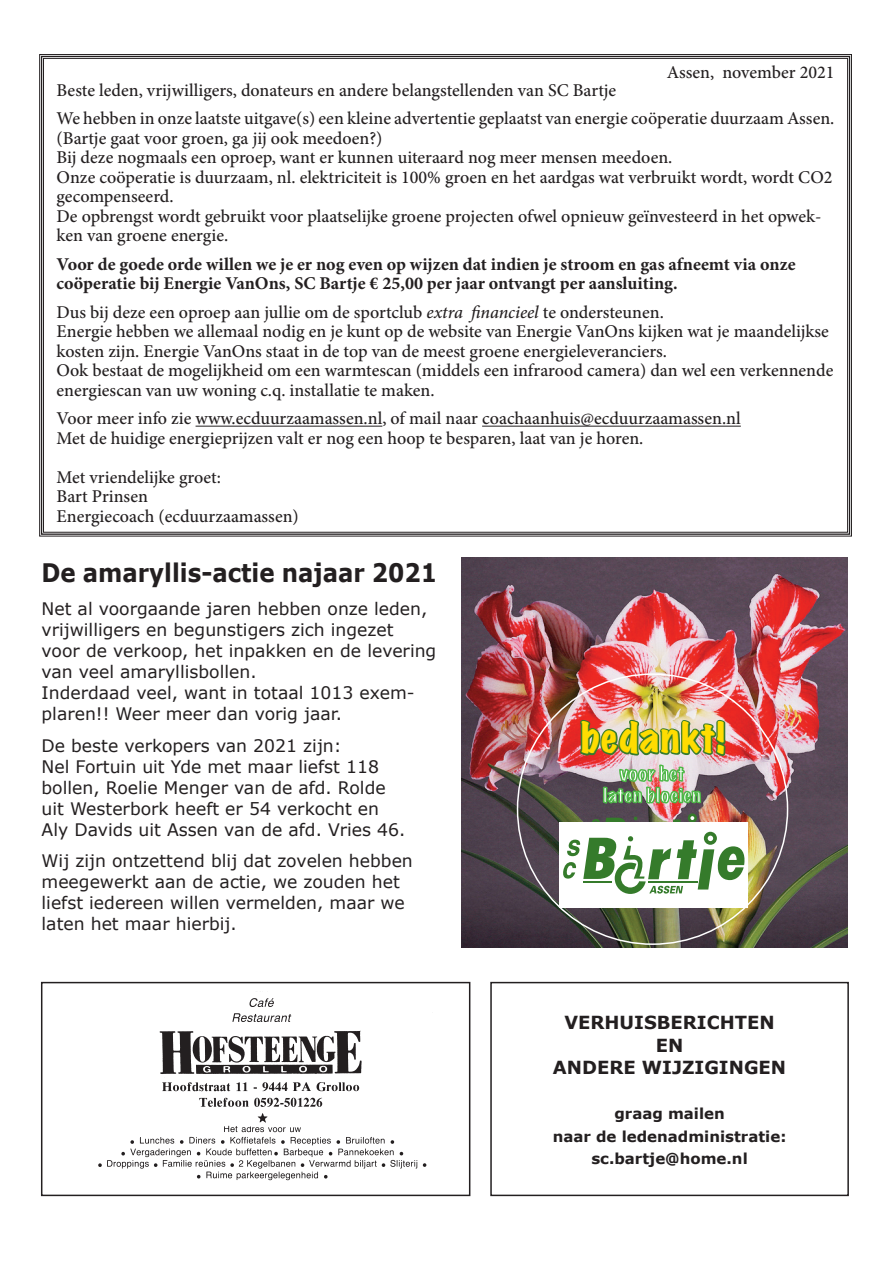
<style>
.page{position:relative;width:893px;height:1263px;background:#fff}
.page>*{position:absolute;margin:0;border:0;box-sizing:border-box;transform-origin:0 0}
.t1{font:expanded 37.5px "Marker Felt";letter-spacing:.03em;color:#ffdc01}
.t2{font:700 25.5px "Verdana";color:#231f20;scale:.9 1}
.t3{font:500 18px/19.5px "Minion Pro";color:#231f20}
.t4{font:700 18px/19.5px "Minion Pro";color:#231f20}
.t5{font:700 18px/22.5px "Verdana";color:#231f20;text-align:center}
.t6{font:17.25px/21px "Verdana";color:#231f20}
.t7{font:700 15px/22.5px "Verdana";color:#231f20;text-align:center}
.s1{font-style:italic}
</style>
<div class="page">
<img style="left:98px;top:998px;width:329px;height:183px">
<div style="left:41px;top:982px;width:429px;height:214px;border:2px solid #231f20"></div>
<div style="left:490px;top:982px;width:359px;height:214px;border:2px solid #231f20"></div>
<svg style="left:39px;top:54px;width:813px;height:483px"></svg>
<img style="left:461px;top:557px;width:386px;height:390px">
<div style="left:560px;top:822px;width:188px;height:86px;background:#fff"></div>
<img style="left:563px;top:683px;width:183px;height:211px">
<hr style="left:648px;top:881px;width:49px;height:1px;background:#357b2b">
<p class="t3" style="left:667px;top:62px;width:169px">Assen, november 2021</p>
<p class="t3" style="left:57px;top:76px;width:779px;line-height:28.5px">Beste leden, vrijwilligers, donateurs en andere belangstellenden van SC Bartje<br>We hebben in onze laatste uitgave(s) een kleine advertentie geplaatst van energie coöperatie duurzaam Assen.</p>
<p class="t3" style="left:57px;top:128px;width:777px">(Bartje gaat voor groen, ga jij ook meedoen?)<br>Bij deze nogmaals een oproep, want er kunnen uiteraard nog meer mensen meedoen.<br>Onze coöperatie is duurzaam, nl. elektriciteit is 100% groen en het aardgas wat verbruikt wordt, wordt CO2 gecompenseerd.<br>De opbrengst wordt gebruikt voor plaatselijke groene projecten ofwel opnieuw geïnvesteerd in het opwek&shy;ken van groene energie.</p>
<p class="t4" style="left:57px;top:254px;width:741px">Voor de goede orde willen we je er nog even op wijzen dat indien je stroom en gas afneemt via onze coöperatie bij Energie VanOns, SC Bartje € 25,00 per jaar ontvangt per aansluiting.</p>
<p class="t3" style="left:57px;top:302px;width:778px">Dus bij deze een oproep aan jullie om de sportclub <span class="s1">extra financieel</span> te ondersteunen.<br>Energie hebben we allemaal nodig en je kunt op de website van Energie VanOns kijken wat je maandelijkse kosten zijn. Energie VanOns staat in de top van de meest groene energieleveranciers.<br>Ook bestaat de mogelijkheid om een warmtescan (middels een infrarood camera) dan wel een verkennende energiescan van uw woning c.q. installatie te maken.</p>
<p class="t3" style="left:57px;top:409px;width:686px">Voor meer info zie www.ecduurzaamassen.nl, of mail naar coachaanhuis@ecduurzaamassen.nl<br>Met de huidige energieprijzen valt er nog een hoop te besparen, laat van je horen.</p>
<p class="t3" style="left:57px;top:467px;width:244px">Met vriendelijke groet:<br>Bart Prinsen<br>Energiecoach (ecduurzaamassen)</p>
<h2 class="t2" style="left:42px;top:556px;width:441px">De amaryllis-actie najaar 2021</h2>
<p class="t6" style="left:42px;top:598px;width:396px">Net al voorgaande jaren hebben onze leden, vrijwilligers en begunstigers zich ingezet<br>voor de verkoop, het inpakken en de levering van veel amaryllisbollen.<br>Inderdaad veel, want in totaal 1013 exem&shy;plaren!! Weer meer dan vorig jaar.</p>
<p class="t6" style="left:42px;top:735px;width:365px">De beste verkopers van 2021 zijn:<br>Nel Fortuin uit Yde met maar liefst 118 bollen, Roelie Menger van de afd. Rolde uit Westerbork heeft er 54 verkocht en Aly Davids uit Assen van de afd. Vries 46.</p>
<p class="t6" style="left:42px;top:850px;width:373px">Wij zijn ontzettend blij dat zovelen hebben meegewerkt aan de actie, we zouden het liefst iedereen willen vermelden, maar we laten het maar hierbij.</p>
<h1 class="t1" style="left:581px;top:708px;width:145px">bedankt!</h1>
<p class="t5" style="left:553px;top:1012px;width:235px">VERHUISBERICHTEN<br>EN<br>ANDERE WIJZIGINGEN</p>
<p class="t7" style="left:553px;top:1103px;width:235px">graag mailen<br>naar de ledenadministratie: sc.bartje@home.nl</p>
</div>
